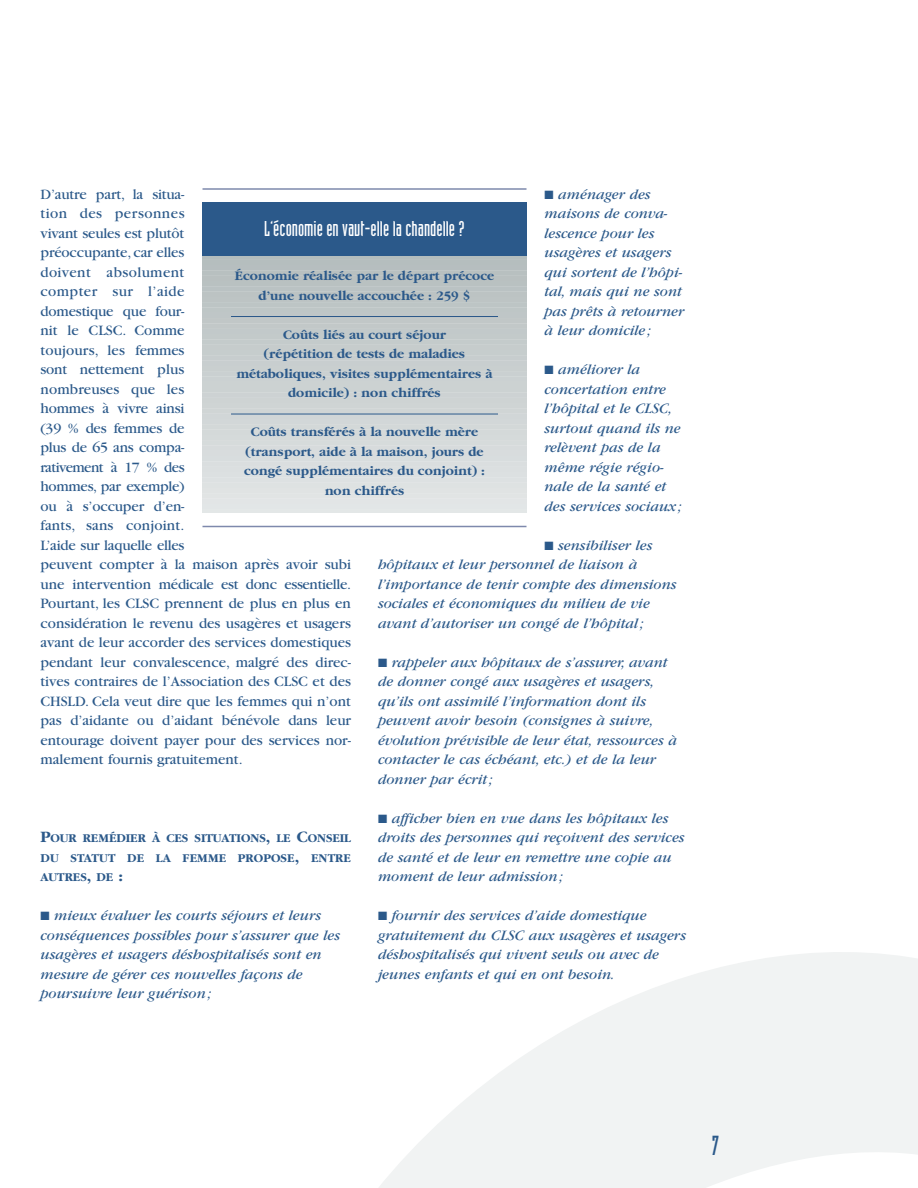
<style>
.page{position:relative;width:918px;height:1188px;background:#fff}
.page>*{position:absolute;margin:0;border:0;box-sizing:border-box;transform-origin:0 0}
.t1{font:27px "Industria Solid";color:#2b598a}
.t2{font:21px "Industria Solid";color:#fff}
.t3{font:italic 15px/19.5px "Garamond";color:#2b598a}
.t4{font:15px/19.5px "Garamond";color:#2b598a;text-align:justify}
.t5{font:15px "Garamond";letter-spacing:.03em;color:#2b598a}
.t6{font:700 13.5px/19.5px "Garamond";color:#2b598a;text-align:center}
.t7{font:700 12.3px/19.5px "Garamond";letter-spacing:.005em;color:#2b598a;text-align:justify}
.s1{font-size:16.5px}
</style>
<div class="page">
<svg style="left:458px;top:952px;width:460px;height:154px;fill:#f1f3f3"></svg>
<svg style="left:379px;top:1106px;width:539px;height:82px;fill:#f1f3f3"></svg>
<hr style="left:203px;top:188px;width:324px;height:2px;background:#7e89ac">
<hr style="left:202px;top:526px;width:324px;height:1px;background:#7e89ac">
<hr style="left:203px;top:256px;width:324px;height:4px;background:#b4bdbd">
<div style="left:203px;top:202px;width:324px;height:54px;background:#2b598a"></div>
<div style="left:203px;top:259px;width:324px;height:7px;background:#b5bebe"></div>
<div style="left:203px;top:265px;width:324px;height:6px;background:#b6bebf"></div>
<div style="left:203px;top:270px;width:324px;height:6px;background:#b8c0c0"></div>
<div style="left:203px;top:275px;width:324px;height:6px;background:#b9c0c0"></div>
<div style="left:203px;top:281px;width:324px;height:6px;background:#b9c1c1"></div>
<div style="left:203px;top:286px;width:324px;height:6px;background:#bac2c3"></div>
<div style="left:203px;top:291px;width:324px;height:6px;background:#bcc3c3"></div>
<div style="left:203px;top:296px;width:324px;height:7px;background:#bdc4c4"></div>
<div style="left:203px;top:302px;width:324px;height:6px;background:#bdc5c5"></div>
<div style="left:203px;top:307px;width:324px;height:6px;background:#bec6c6"></div>
<div style="left:203px;top:312px;width:324px;height:7px;background:#bfc6c7"></div>
<div style="left:203px;top:318px;width:324px;height:6px;background:#c1c7c7"></div>
<div style="left:203px;top:323px;width:324px;height:6px;background:#c2c8c8"></div>
<div style="left:203px;top:328px;width:324px;height:7px;background:#c2c9ca"></div>
<div style="left:203px;top:334px;width:324px;height:6px;background:#c3caca"></div>
<div style="left:203px;top:339px;width:324px;height:6px;background:#c4cbcb"></div>
<div style="left:203px;top:344px;width:324px;height:6px;background:#c6cccc"></div>
<div style="left:203px;top:350px;width:324px;height:6px;background:#c6cdcd"></div>
<div style="left:203px;top:355px;width:324px;height:6px;background:#c7cdce"></div>
<div style="left:203px;top:360px;width:324px;height:6px;background:#c8cecf"></div>
<div style="left:203px;top:365px;width:324px;height:7px;background:#c9cfcf"></div>
<div style="left:203px;top:371px;width:324px;height:6px;background:#cad0d1"></div>
<div style="left:203px;top:376px;width:324px;height:6px;background:#cbd1d2"></div>
<div style="left:203px;top:381px;width:324px;height:7px;background:#ccd2d2"></div>
<div style="left:203px;top:387px;width:324px;height:6px;background:#ccd2d2"></div>
<div style="left:203px;top:392px;width:324px;height:6px;background:#cdd2d3"></div>
<div style="left:203px;top:397px;width:324px;height:7px;background:#ced3d3"></div>
<div style="left:203px;top:403px;width:324px;height:6px;background:#cfd4d4"></div>
<div style="left:203px;top:408px;width:324px;height:6px;background:#d0d5d5"></div>
<div style="left:203px;top:413px;width:324px;height:6px;background:#d1d6d7"></div>
<div style="left:203px;top:419px;width:324px;height:6px;background:#d2d7d8"></div>
<div style="left:203px;top:424px;width:324px;height:6px;background:#d3d8d8"></div>
<div style="left:203px;top:429px;width:324px;height:6px;background:#d4d9d9"></div>
<div style="left:203px;top:434px;width:324px;height:7px;background:#d5dada"></div>
<div style="left:203px;top:440px;width:324px;height:6px;background:#d6dbdb"></div>
<div style="left:203px;top:445px;width:324px;height:6px;background:#d7dbdc"></div>
<div style="left:203px;top:450px;width:324px;height:7px;background:#d8dcdd"></div>
<div style="left:203px;top:456px;width:324px;height:6px;background:#d8ddde"></div>
<div style="left:203px;top:461px;width:324px;height:6px;background:#dadedf"></div>
<div style="left:203px;top:466px;width:324px;height:7px;background:#dbdfe0"></div>
<div style="left:203px;top:472px;width:324px;height:6px;background:#dce0e1"></div>
<div style="left:203px;top:477px;width:324px;height:6px;background:#dde1e2"></div>
<div style="left:203px;top:482px;width:324px;height:6px;background:#dee2e2"></div>
<div style="left:203px;top:488px;width:324px;height:6px;background:#e0e3e3"></div>
<div style="left:203px;top:493px;width:324px;height:6px;background:#e1e4e4"></div>
<div style="left:203px;top:498px;width:324px;height:6px;background:#e2e5e6"></div>
<div style="left:203px;top:503px;width:324px;height:7px;background:#e2e6e7"></div>
<hr style="left:203px;top:509px;width:324px;height:4px;background:#e3e7e7">
<hr style="left:231px;top:316px;width:267px;height:1px;background:#2b598a">
<hr style="left:231px;top:414px;width:267px;height:1px;background:#2b598a">
<p class="t4" style="left:40px;top:186px;width:145px">D’autre part, la situa-</p>
<p class="t3" style="left:545px;top:186px;width:108px">■ aménager des</p>
<h2 class="t2" style="left:264px;top:221px;width:202px">L’économie en vaut-elle la chandelle ?</h2>
<p class="t5" style="left:40px;top:208px;width:146px">tion des personnes</p>
<p class="t3" style="left:545px;top:205px;width:125px">maisons de conva-</p>
<p class="t4" style="left:40px;top:225px;width:145px">vivant seules est plutôt</p>
<p class="t3" style="left:545px;top:225px;width:112px">lescence pour les</p>
<p class="t4" style="left:40px;top:244px;width:145px">préoccupante, car elles</p>
<p class="t3" style="left:545px;top:244px;width:128px">usagères et usagers</p>
<p class="t4" style="left:40px;top:264px;width:146px">doivent absolument compter sur l’aide domestique que four&shy;nit le CLSC. Comme toujours, les femmes sont nettement plus nombreuses que les hommes à vivre ainsi (39 % des femmes de plus de 65 ans compa&shy;rativement à 17 % des hommes, par exemple) ou à s’occuper d’en-</p>
<p class="t6" style="left:235px;top:267px;width:261px">Économie réalisée par le départ précoce d’une nouvelle accouchée : 259 $</p>
<p class="t3" style="left:545px;top:264px;width:141px">qui sortent de l’hôpi&shy;tal, mais qui ne sont pas prêts à retourner à leur domicile ;</p>
<p class="t3" style="left:545px;top:361px;width:139px">■ améliorer la concertation entre l’hôpital et le CLSC, surtout quand ils ne relèvent pas de la même régie régio&shy;nale de la santé et des services sociaux ;</p>
<p class="t3" style="left:378px;top:537px;width:300px;text-indent:166px">■ sensibiliser les hôpitaux et leur personnel de liaison à l’importance de tenir compte des dimensions sociales et économiques du milieu de vie avant d’autoriser un congé de l’hôpital ;</p>
<p class="t3" style="left:378px;top:654px;width:301px">■ rappeler aux hôpitaux de s’assurer, avant de donner congé aux usagères et usagers, qu’ils ont assimilé l’information dont ils peuvent avoir besoin (consignes à suivre, évolution prévisible de leur état, ressources à contacter le cas échéant, etc.) et de la leur donner par écrit ;</p>
<p class="t3" style="left:378px;top:810px;width:308px">■ afficher bien en vue dans les hôpitaux les droits des personnes qui reçoivent des services de santé et de leur en remettre une copie au moment de leur admission ;</p>
<p class="t3" style="left:378px;top:907px;width:310px">■ fournir des services d’aide domestique gratuitement du CLSC aux usagères et usagers déshospitalisés qui vivent seuls ou avec de jeunes enfants et qui en ont besoin.</p>
<p class="t6" style="left:237px;top:326px;width:257px">Coûts liés au court séjour<br>(répétition de tests de maladies métaboliques, visites supplémentaires à domicile) : non chiffrés</p>
<p class="t6" style="left:244px;top:423px;width:242px">Coûts transférés à la nouvelle mère (transport, aide à la maison, jours de congé supplémentaires du conjoint) : non chiffrés</p>
<p class="t4" style="left:40px;top:517px;width:312px;text-align:left">fants, sans conjoint.<br>L’aide sur laquelle elles<br>peuvent compter à la maison après avoir subi une intervention médicale est donc essentielle.<br>Pourtant, les CLSC prennent de plus en plus en considération le revenu des usagères et usagers avant de leur accorder des services domestiques pendant leur convalescence, malgré des direc&shy;tives contraires de l’Association des CLSC et des CHSLD. Cela veut dire que les femmes qui n’ont pas d’aidante ou d’aidant bénévole dans leur entourage doivent payer pour des services nor&shy;malement fournis gratuitement.</p>
<p class="t7" style="left:40px;top:830px;width:312px"><span class="s1">P</span>OUR REMÉDIER À CES SITUATIONS<span class="s1">,</span> LE <span class="s1">C</span>ONSEIL DU STATUT DE LA FEMME PROPOSE<span class="s1">,</span> ENTRE AUTRES<span class="s1">,</span> DE <span class="s1">:</span></p>
<p class="t3" style="left:40px;top:907px;width:301px">■ mieux évaluer les courts séjours et leurs conséquences possibles pour s’assurer que les usagères et usagers déshospitalisés sont en mesure de gérer ces nouvelles façons de poursuivre leur guérison ;</p>
<h1 class="t1" style="left:712px;top:1135px;width:9px">7</h1>
</div>
